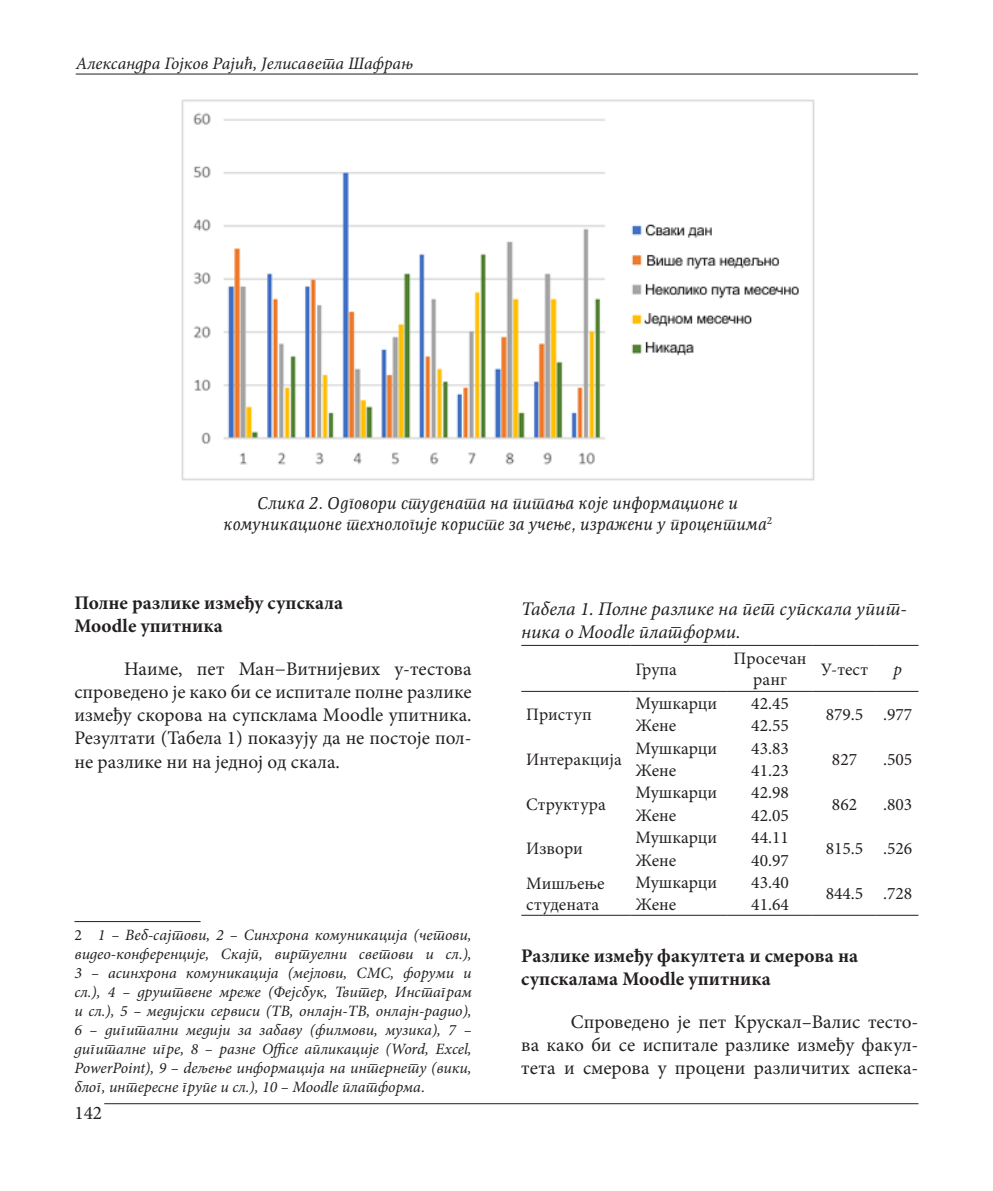
<style>
.page{position:relative;width:993px;height:1191px;background:#fff}
.page>*{position:absolute;margin:0;border:0;box-sizing:border-box;transform-origin:0 0}
.t1{font:19.25px/23.1px "G Minion Pro";color:#231f20;text-align:justify}
.Naslov_1{font:700 19.25px/23.1px "G Minion Pro";color:#231f20}
.наслов_табела{font:italic 19.25px/23.1px "G Minion Pro";color:#231f20}
.Tabela{font:17.5px/21px "G Minion Pro";color:#231f20;text-align:center}
.slika{font:italic 17.5px/21px "Resavska BGTT";color:#231f20;text-align:center}
.Tabela-2{font:italic 17.5px "G Minion Pro";color:#231f20}
.footnote_text{font:italic 15.75px/18.9px "G Minion Pro";letter-spacing:-.005em;color:#231f20;text-align:justify}
.s1{font-style:normal}
</style>
<div class="page">
<hr style="left:104px;top:1103px;width:814px;height:1px;background:#231f20">
<hr style="left:76px;top:74px;width:841px;height:1px;background:#231f20">
<hr style="left:74px;top:921px;width:126px;height:1px;background:#231f20">
<hr style="left:521px;top:645px;width:109px;height:1px;background:#231f20">
<hr style="left:630px;top:645px;width:97px;height:1px;background:#231f20">
<hr style="left:727px;top:645px;width:85px;height:1px;background:#231f20">
<hr style="left:812px;top:645px;width:64px;height:1px;background:#231f20">
<hr style="left:876px;top:645px;width:42px;height:1px;background:#231f20">
<hr style="left:521px;top:691px;width:109px;height:1px;background:#231f20">
<hr style="left:630px;top:691px;width:97px;height:1px;background:#231f20">
<hr style="left:727px;top:691px;width:85px;height:1px;background:#231f20">
<hr style="left:812px;top:691px;width:64px;height:1px;background:#231f20">
<hr style="left:876px;top:691px;width:42px;height:1px;background:#231f20">
<hr style="left:521px;top:915px;width:109px;height:1px;background:#231f20">
<hr style="left:630px;top:915px;width:97px;height:1px;background:#231f20">
<hr style="left:727px;top:915px;width:85px;height:1px;background:#231f20">
<hr style="left:812px;top:915px;width:64px;height:1px;background:#231f20">
<hr style="left:876px;top:915px;width:42px;height:1px;background:#231f20">
<img style="left:181px;top:99px;width:634px;height:382px">
<p class="Tabela-2" style="left:76px;top:51px;width:339px">Александра Гојков Рајић, Јелисавета Шафрањ</p>
<p class="slika" style="left:223px;top:492px;width:550px">Слика 2. Одговори студената на питања које информационе и комуникационe технологије користе за учење, изражени у процентима<sup>2</sup></p>
<p class="Naslov_1" style="left:74px;top:591px;width:270px">Полне разлике између супскала<br>Moodle упитника<sup>2</sup></p>
<p class="t1" style="left:74px;top:657px;width:398px;text-indent:50px">Наиме, пет Ман−Витнијевих у-тестова спроведено је како би се испитале полне разлике између скорова на супсклама Мoodle упитника.<br>Резултати (Табела 1) показују да не постоје пол&shy;не разлике ни на једној од скала.</p>
<p class="footnote_text" style="left:74px;top:926px;width:398px"><span class="s1">2</span> 1 – Веб-сајтови, 2 – Синхрона комуникација (четови, видео-конференције, Скајп, виртуелни светови и сл.), 3 – асинхрона комуникација (мејлови, СМС, форуми и сл.), 4 – друштвене мреже (Фејсбук, Твитер, Инстаграм и сл.), 5 – медијски сервиси (ТВ, онлајн-ТВ, онлајн-радио), 6 – дигитални медији за забаву (филмови, музика), 7 – дигиталне игре, 8 – разне Office апликације (Word, Excel, PowerPoint), 9 – dељење информација на интернету (вики, блог, интересне групе и сл.), 10 – Moodle платформа<span class="s1">.</span></p>
<p class="t1" style="left:74px;top:1101px;width:29px">142</p>
<p class="наслов_табела" style="left:521px;top:597px;width:387px">Табела 1. Полне разлике на пет супскала упит&shy;ника о Moodle платформи.</p>
<p class="Tabela" style="left:635px;top:658px;width:43px">Група</p>
<p class="Tabela" style="left:733px;top:648px;width:74px">Просечан ранг</p>
<p class="Tabela" style="left:820px;top:658px;width:49px">У-тест</p>
<p class="Tabela-2" style="left:893px;top:657px;width:10px">p</p>
<p class="Tabela" style="left:526px;top:704px;width:67px">Приступ</p>
<p class="Tabela" style="left:635px;top:693px;width:83px">Мушкарци</p>
<p class="Tabela" style="left:751px;top:693px;width:39px">42.45</p>
<p class="Tabela" style="left:825px;top:704px;width:39px">879.5</p>
<p class="Tabela" style="left:882px;top:704px;width:31px">.977</p>
<p class="Tabela" style="left:635px;top:715px;width:42px">Жене</p>
<p class="Tabela" style="left:751px;top:715px;width:39px">42.55</p>
<p class="Tabela" style="left:526px;top:749px;width:97px">Интеракција</p>
<p class="Tabela" style="left:635px;top:737px;width:83px">Мушкарци</p>
<p class="Tabela" style="left:751px;top:737px;width:39px">43.83</p>
<p class="Tabela" style="left:635px;top:760px;width:42px">Жене</p>
<p class="Tabela" style="left:751px;top:760px;width:39px">41.23</p>
<p class="Tabela" style="left:831px;top:749px;width:27px">827</p>
<p class="Tabela" style="left:882px;top:749px;width:31px">.505</p>
<p class="Tabela" style="left:526px;top:793px;width:81px">Структура</p>
<p class="Tabela" style="left:635px;top:782px;width:83px">Мушкарци</p>
<p class="Tabela" style="left:751px;top:782px;width:39px">42.98</p>
<p class="Tabela" style="left:635px;top:804px;width:42px">Жене</p>
<p class="Tabela" style="left:751px;top:804px;width:39px">42.05</p>
<p class="Tabela" style="left:831px;top:793px;width:27px">862</p>
<p class="Tabela" style="left:882px;top:793px;width:31px">.803</p>
<p class="Tabela" style="left:526px;top:838px;width:58px">Извори</p>
<p class="Tabela" style="left:635px;top:827px;width:83px">Мушкарци</p>
<p class="Tabela" style="left:751px;top:827px;width:39px">44.11</p>
<p class="Tabela" style="left:635px;top:849px;width:42px">Жене</p>
<p class="Tabela" style="left:751px;top:849px;width:39px">40.97</p>
<p class="Tabela" style="left:825px;top:838px;width:39px">815.5</p>
<p class="Tabela" style="left:882px;top:838px;width:31px">.526</p>
<p class="Tabela" style="left:526px;top:872px;width:80px;text-align:left">Мишљење студената</p>
<p class="Tabela" style="left:635px;top:872px;width:83px">Мушкарци</p>
<p class="Tabela" style="left:751px;top:872px;width:39px">43.40</p>
<p class="Tabela" style="left:825px;top:883px;width:39px">844.5</p>
<p class="Tabela" style="left:882px;top:883px;width:31px">.728</p>
<p class="Tabela" style="left:635px;top:894px;width:42px">Жене</p>
<p class="Tabela" style="left:751px;top:894px;width:39px">41.64</p>
<p class="Naslov_1" style="left:521px;top:943px;width:338px">Разлике између факултета и смерова на супскалама Moodle упитника</p>
<p class="t1" style="left:521px;top:1010px;width:398px;text-indent:50px">Спроведено је пет Крускал–Валис тесто&shy;ва како би се испитале разлике између факул&shy;тета и смерова у процени различитих аспека-</p>
</div>
